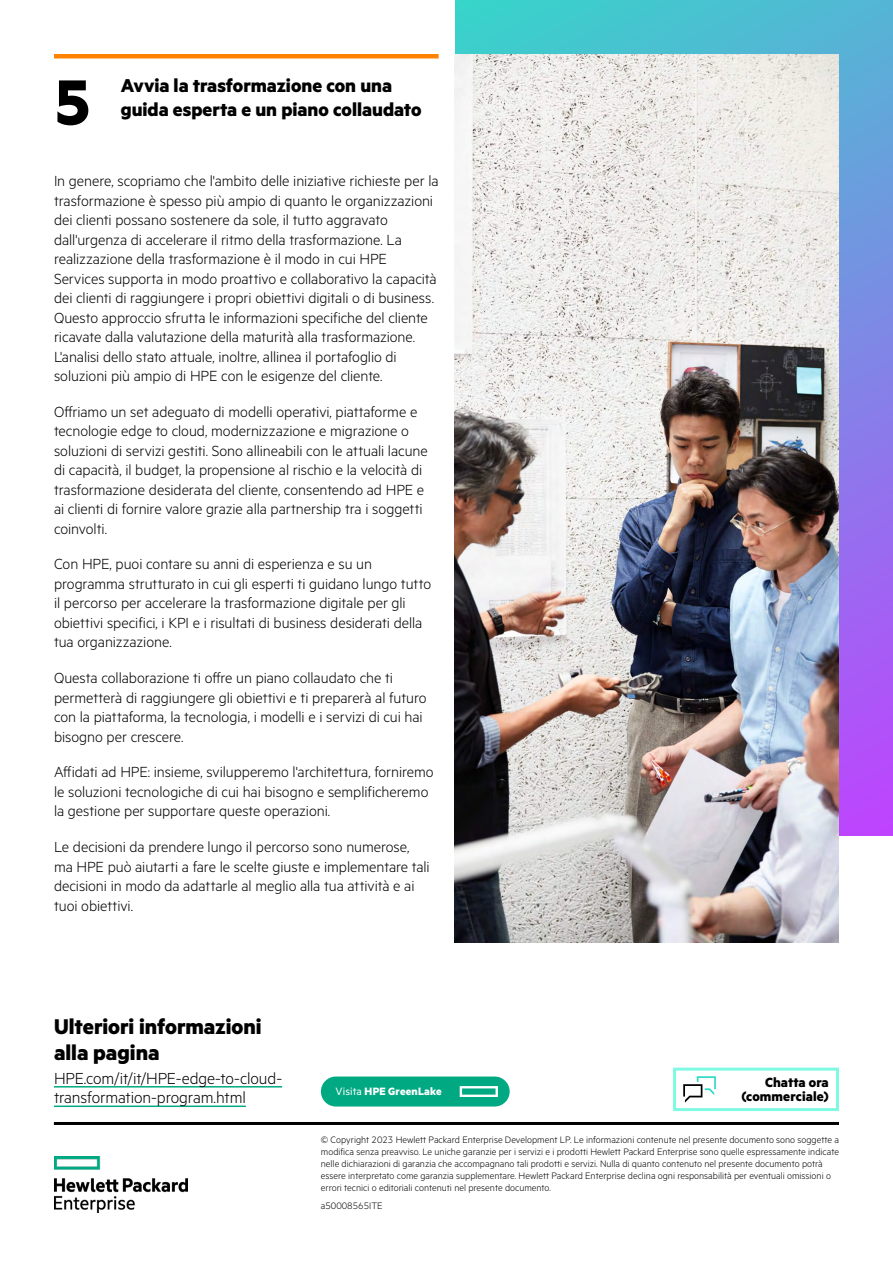
<style>
.page{position:relative;width:893px;height:1263px;background:#fff}
.page>*{position:absolute;margin:0;border:0;box-sizing:border-box;transform-origin:0 0}
.Body_subheadline_MetricHPE_Bold_14_15_pt{font:700 72px "Metric HPE";color:#000}
.CTA_MetricHPE_Bold_16_17{font:700 24px/25.5px "Metric HPE";color:#000}
.Body_subheadline_MetricHPE_Bold_14_15_pt-2{font:700 21px "Metric HPE";color:#000}
.CTA_URL_MetricHPE_light_12_13{font:300 18px/19.5px "Metric HPE";letter-spacing:-.01em;color:#000}
.Body_text_MetricHPE_Light_10_11_5pt{font:300 16.5px/19.5px "Metric HPE";letter-spacing:-.005em;color:#000}
.Sign_up_for_updates_MetricHPE_Bold_10_11{font:700 15px/14.2px "Metric HPE";letter-spacing:.005em;color:#000;text-align:right}
.Body_subheadline_MetricHPE_Bold_14_15_pt-3{font:700 12px "Metric HPE";letter-spacing:.015em;color:#fff}
.Copyright_without_legal_line{font:300 10.5px/12px "Metric HPE";color:#000}
.s1{font-weight:400}
</style>
<div class="page">
<svg style="left:455px;top:0;width:438px;height:835px;background:#7393e1"></svg>
<div style="left:54px;top:54px;width:385px;height:5px;background:#ff8300"></div>
<img style="left:454px;top:54px;width:385px;height:888px">
<svg style="left:683px;top:1076px;width:33px;height:26px"></svg>
<div style="left:673px;top:1067px;width:166px;height:44px;border:3px solid #7ff9e2"></div>
<div style="left:321px;top:1076px;width:189px;height:30px;background:#01a982;border-radius:15px"></div>
<svg style="left:460px;top:1086px;width:38px;height:11px"></svg>
<hr style="left:54px;top:1086px;width:228px;height:1px;background:#01a982">
<hr style="left:54px;top:1105px;width:192px;height:2px;background:#01a982">
<hr style="left:54px;top:1122px;width:785px;height:3px;background:#000">
<img style="left:54px;top:1157px;width:134px;height:55px">
<p class="Body_subheadline_MetricHPE_Bold_14_15_pt" style="left:54px;top:58px;width:39px">5</p>
<p class="Body_subheadline_MetricHPE_Bold_14_15_pt-2" style="left:121px;top:72px;width:273px">Avvia la trasformazione con una</p>
<p class="Body_subheadline_MetricHPE_Bold_14_15_pt-2" style="left:121px;top:96px;width:302px">guida esperta e un piano collaudato</p>
<p class="Body_text_MetricHPE_Light_10_11_5pt" style="left:54px;top:170px;width:386px">In genere, scopriamo che l'ambito delle iniziative richieste per la trasformazione è spesso più ampio di quanto le organizzazioni dei clienti possano sostenere da sole, il tutto aggravato dall'urgenza di accelerare il ritmo della trasformazione. La realizzazione della trasformazione è il modo in cui HPE Services supporta in modo proattivo e collaborativo la capacità dei clienti di raggiungere i propri obiettivi digitali o di business.<br>Questo approccio sfrutta le informazioni specifiche del cliente ricavate dalla valutazione della maturità alla trasformazione.<br>L'analisi dello stato attuale, inoltre, allinea il portafoglio di soluzioni più ampio di HPE con le esigenze del cliente.</p>
<p class="Body_text_MetricHPE_Light_10_11_5pt" style="left:54px;top:401px;width:375px">Offriamo un set adeguato di modelli operativi, piattaforme e tecnologie edge to cloud, modernizzazione e migrazione o soluzioni di servizi gestiti. Sono allineabili con le attuali lacune di capacità, il budget, la propensione al rischio e la velocità di trasformazione desiderata del cliente, consentendo ad HPE e ai clienti di fornire valore grazie alla partnership tra i soggetti coinvolti.</p>
<p class="Body_text_MetricHPE_Light_10_11_5pt" style="left:54px;top:554px;width:379px">Con HPE, puoi contare su anni di esperienza e su un programma strutturato in cui gli esperti ti guidano lungo tutto il percorso per accelerare la trasformazione digitale per gli obiettivi specifici, i KPI e i risultati di business desiderati della tua organizzazione.</p>
<p class="Body_text_MetricHPE_Light_10_11_5pt" style="left:54px;top:667px;width:374px">Questa collaborazione ti offre un piano collaudato che ti permetterà di raggiungere gli obiettivi e ti preparerà al futuro con la piattaforma, la tecnologia, i modelli e i servizi di cui hai bisogno per crescere.</p>
<p class="Body_text_MetricHPE_Light_10_11_5pt" style="left:54px;top:762px;width:381px">Affidati ad HPE: insieme, svilupperemo l'architettura, forniremo le soluzioni tecnologiche di cui hai bisogno e semplificheremo la gestione per supportare queste operazioni.</p>
<p class="Body_text_MetricHPE_Light_10_11_5pt" style="left:54px;top:836px;width:377px">Le decisioni da prendere lungo il percorso sono numerose, ma HPE può aiutarti a fare le scelte giuste e implementare tali decisioni in modo da adattarle al meglio alla tua attività e ai tuoi obiettivi.</p>
<p class="CTA_MetricHPE_Bold_16_17" style="left:54px;top:1013px;width:209px">Ulteriori informazioni alla pagina</p>
<p class="CTA_URL_MetricHPE_light_12_13" style="left:54px;top:1068px;width:230px">HPE.com/it/it/HPE-edge-to-cloud&shy;transformation-program.html</p>
<p class="Body_subheadline_MetricHPE_Bold_14_15_pt-3" style="left:336px;top:1084px;width:108px"><span class="s1">Visita</span> HPE GreenLake</p>
<p class="Sign_up_for_updates_MetricHPE_Bold_10_11" style="left:741px;top:1075px;width:89px">Chatta ora (commerciale)</p>
<p class="Copyright_without_legal_line" style="left:321px;top:1133px;width:520px">© Copyright 2023 Hewlett Packard Enterprise Development LP. Le informazioni contenute nel presente documento sono soggette a modifica senza preavviso. Le uniche garanzie per i servizi e i prodotti Hewlett Packard Enterprise sono quelle espressamente indicate nelle dichiarazioni di garanzia che accompagnano tali prodotti e servizi. Nulla di quanto contenuto nel presente documento potrà essere interpretato come garanzia supplementare. Hewlett Packard Enterprise declina ogni responsabilità per eventuali omissioni o errori tecnici o editoriali contenuti nel presente documento.</p>
<p class="Copyright_without_legal_line" style="left:321px;top:1199px;width:63px">a50008565ITE</p>
</div>
